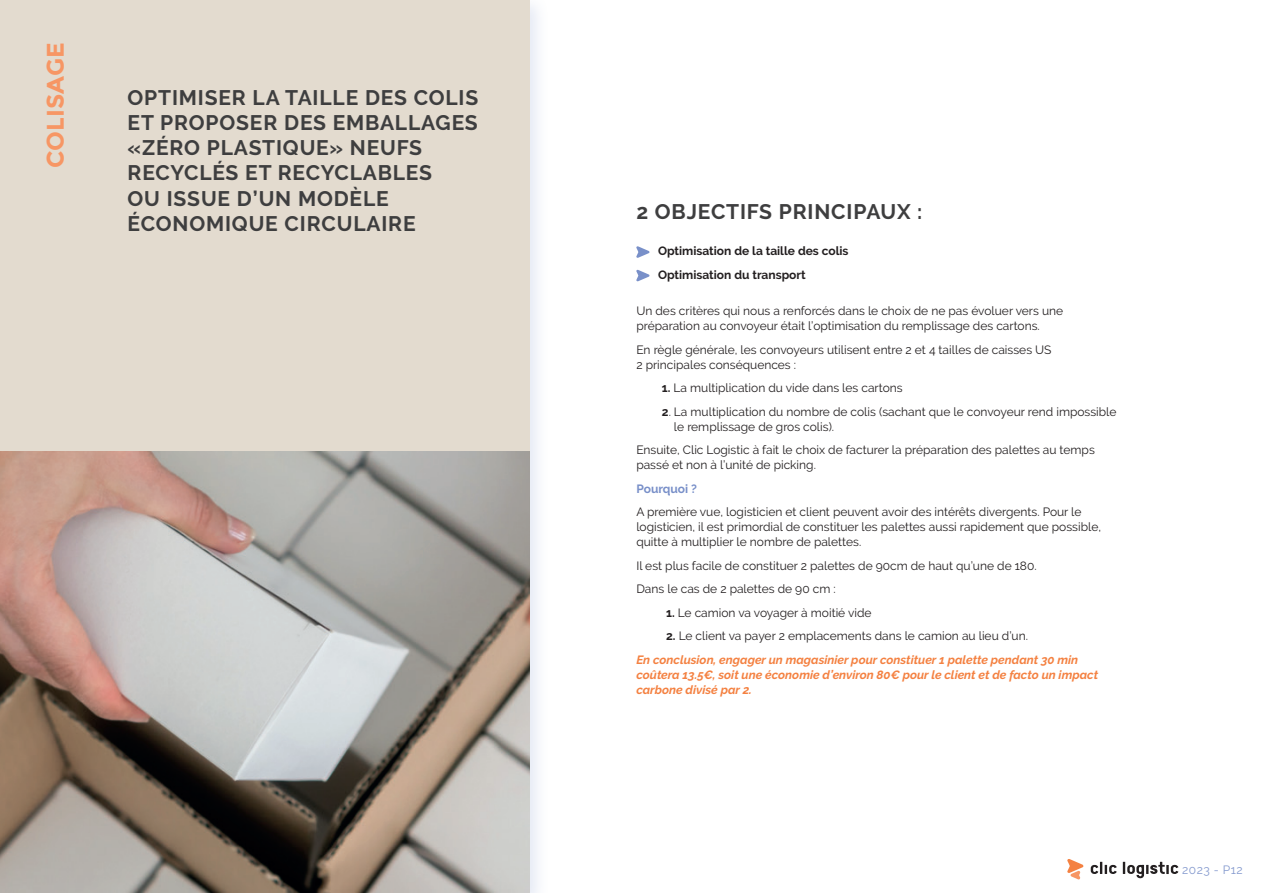
<style>
.page{position:relative;width:1263px;height:893px;background:#fff}
.page>*{position:absolute;margin:0;border:0;box-sizing:border-box;transform-origin:0 0}
.t1{font:700 24px "Montserrat";color:#f79664}
.t2{font:700 21px/25.2px "Raleway";letter-spacing:.04em;color:#3e3e3f}
.t3{font:12px/15px "Raleway";color:#231f20}
.t4{font:italic 700 12px/23.5px "Raleway";color:#f48141}
.t5{font:700 12px/23.5px "Raleway";color:#231f20}
.t6{font:700 12px "Raleway";color:#7990c9}
.t7{font:12px "Raleway";letter-spacing:.04em;color:#8499ce}
.s1{font-weight:700}
.s2{font-style:normal;color:#231f20}
.s3{font-weight:400;font-style:normal;color:#231f20}
</style>
<div class="page">
<svg style="left:1067px;top:859px;width:17px;height:20px"></svg>
<svg style="left:1091px;top:862px;width:26px;height:12px"></svg>
<svg style="left:1123px;top:862px;width:55px;height:17px"></svg>
<div style="left:0;top:0;width:550px;height:893px;background:#7990c9;opacity:.2"></div>
<div style="left:0;top:0;width:529px;height:893px;background:#e3dbcf"></div>
<svg style="left:636px;top:246px;width:14px;height:12px"></svg>
<svg style="left:636px;top:270px;width:14px;height:11px"></svg>
<img style="left:0;top:451px;width:529px;height:442px">
<h1 class="t1" style="left:41px;top:168px;width:127px;rotate:-90deg">COLISAGE</h1>
<h2 class="t2" style="left:128px;top:85px;width:352px">OPTIMISER LA TAILLE DES COLIS<br>ET PROPOSER DES EMBALLAGES «ZÉRO PLASTIQUE» NEUFS<br>RECYCLÉS ET RECYCLABLES<br>OU ISSUE D’UN MODÈLE<br>ÉCONOMIQUE CIRCULAIRE</h2>
<h2 class="t2" style="left:636px;top:199px;width:288px">2 OBJECTIFS PRINCIPAUX :</h2>
<p class="t5" style="left:658px;top:239px;width:192px">Optimisation de la taille des colis<br>Optimisation du transport</p>
<p class="t3" style="left:636px;top:303px;width:428px">Un des critères qui nous a renforcés dans le choix de ne pas évoluer vers une préparation au convoyeur était l’optimisation du remplissage des cartons.</p>
<p class="t3" style="left:636px;top:342px;width:417px">En règle générale, les convoyeurs utilisent entre 2 et 4 tailles de caisses US<br>2 principales conséquences :</p>
<p class="t3" style="left:662px;top:380px;width:242px"><span class="s1">1.</span> La multiplication du vide dans les cartons</p>
<p class="t3" style="left:674px;top:404px;width:444px;text-indent:-12px"><span class="s1">2</span>. La multiplication du nombre de colis (sachant que le convoyeur rend impossible le remplissage de gros colis).</p>
<p class="t3" style="left:636px;top:442px;width:460px">Ensuite, Clic Logistic à fait le choix de facturer la préparation des palettes au temps passé et non à l’unité de picking.</p>
<p class="t6" style="left:636px;top:482px;width:62px">Pourquoi ?</p>
<p class="t3" style="left:636px;top:504px;width:466px">A première vue, logisticien et client peuvent avoir des intérêts divergents. Pour le logisticien, il est primordial de constituer les palettes aussi rapidement que possible, quitte à multiplier le nombre de palettes.</p>
<p class="t3" style="left:636px;top:554px;width:402px;line-height:23.5px">Il est plus facile de constituer 2 palettes de 90cm de haut qu’une de 180.<br>Dans le cas de 2 palettes de 90 cm :</p>
<p class="t3" style="left:666px;top:605px;width:207px"><span class="s1">1.</span> Le camion va voyager à moitié vide</p>
<p class="t4" style="left:636px;top:624px;width:443px;text-indent:30px"><span class="s2">2.</span> <span class="s3">Le client va payer 2 emplacements dans le camion au lieu d’un.<br></span>En conclusion, engager un magasinier pour constituer 1 palette pendant 30 min</p>
<p class="t4" style="left:636px;top:667px;width:463px;line-height:15px">coûtera 13.5€, soit une économie d’environ 80€ pour le client et de facto un impact carbone divisé par 2.</p>
<p class="t7" style="left:1182px;top:863px;width:62px">2023 - P12</p>
</div>
